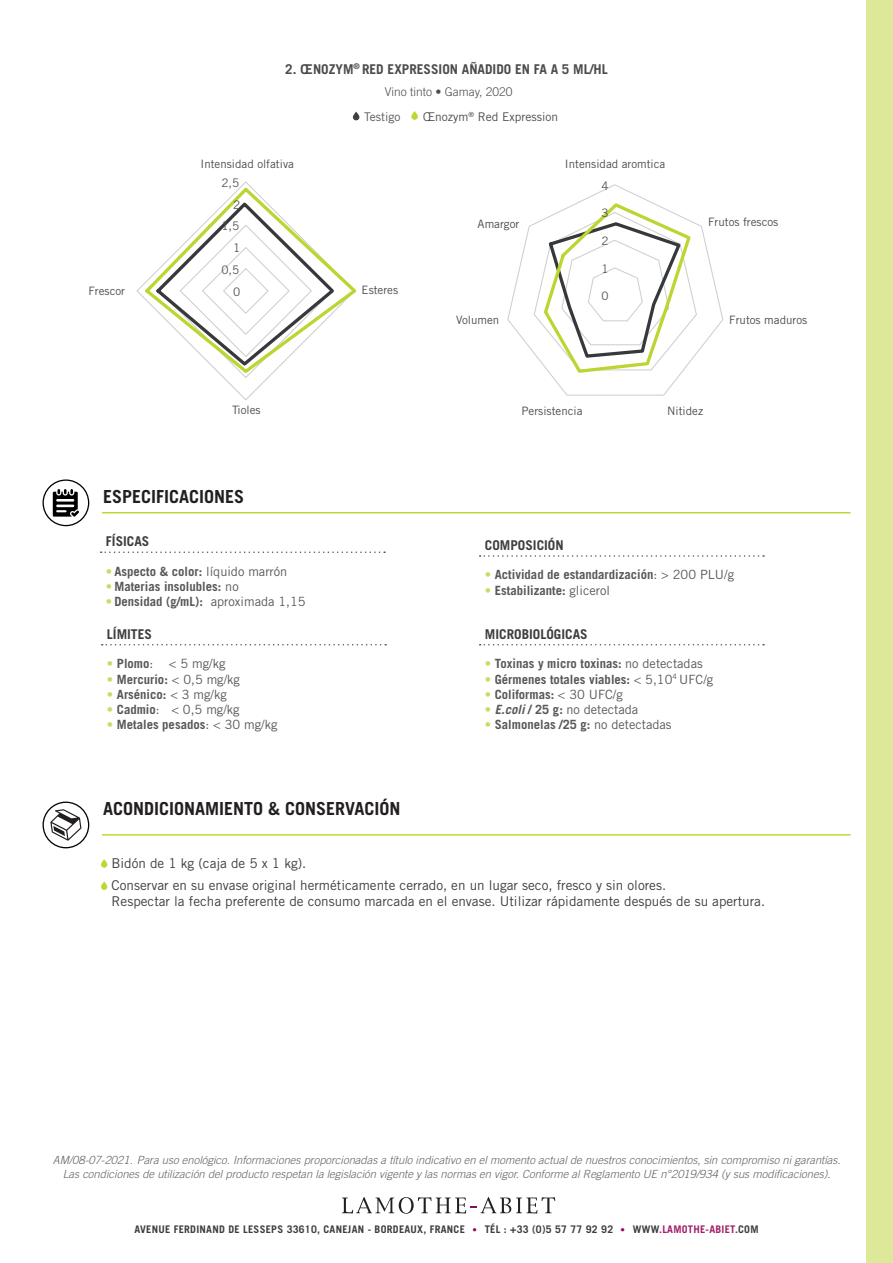
<style>
.page{position:relative;width:893px;height:1263px;background:#fff}
.page>*{position:absolute;margin:0;border:0;box-sizing:border-box;transform-origin:0 0}
.t1{font:700 18px "Trade Gothic LT Std";color:#231f20}
.t2{font:13.5px "Trade Gothic LT Std";color:#3e3e3f}
.t3{font:700 13.5px "Trade Gothic LT Std";color:#3e3e3f}
.t4{font:700 13.5px "Trade Gothic LT Std";color:#4b4c4d}
.t5{font:700 12.75px "Trade Gothic LT Std";color:#57585a}
.t6{font:12.75px "Trade Gothic LT Std";color:#57585a}
.t7{font:300 12px "Trade Gothic LT Std";color:#4b4c4d}
.t8{font:12px "Trade Gothic LT Std";color:#4b4c4d}
.t9{font:12px "Trade Gothic LT Std";color:#57585a}
.t10{font:11.85px "Trade Gothic LT Std";color:#515455}
.t11{font:11.7px "Trade Gothic LT Std";color:#515455}
.t12{font:11.55px "Trade Gothic LT Std";color:#4b4c4d}
.t13{font:italic 300 11.25px/13.5px "Trade Gothic LT Std";color:#636366;text-align:center}
.t14{font:700 10.5px "Trade Gothic LT Std";letter-spacing:.025em;color:#3e3e3f}
.s1{color:#cbdc61}
.s2{font-weight:400}
.s3{font-weight:700;color:#cbdc61}
.s4{font-weight:700}
.s5{font-weight:700;font-style:italic}
.s6{font-family:"Trade Gothic LT Std Cn 18";font-weight:400;font-size:9px;color:#97015e}
.s7{color:#a02169}
</style>
<div class="page">
<svg style="left:43px;top:479px;width:46px;height:47px"></svg>
<hr style="left:102px;top:512px;width:748px;height:1px;background:#c1d635">
<svg style="left:101px;top:551px;width:284px;height:2px"></svg>
<svg style="left:102px;top:644px;width:284px;height:1px"></svg>
<svg style="left:480px;top:644px;width:284px;height:1px"></svg>
<svg style="left:480px;top:555px;width:284px;height:2px"></svg>
<div style="left:866px;top:0;width:27px;height:1263px;background:#dee899"></div>
<svg style="left:101px;top:859px;width:6px;height:9px"></svg>
<svg style="left:101px;top:881px;width:6px;height:9px"></svg>
<svg style="left:43px;top:801px;width:46px;height:47px"></svg>
<hr style="left:102px;top:834px;width:748px;height:2px;background:#c1d635">
<svg style="left:342px;top:1197px;width:213px;height:17px"></svg>
<svg style="left:411px;top:111px;width:7px;height:9px"></svg>
<div style="left:353px;top:112px;width:6px;height:8px;background:#3f3f3f;border-radius:3px"></div>
<svg style="left:142px;top:185px;width:215px;height:191px"></svg>
<svg style="left:507px;top:184px;width:217px;height:212px"></svg>
<svg style="left:542px;top:201px;width:151px;height:174px"></svg>
<p class="t4" style="left:285px;top:60px;width:324px">2. ŒNOZYM<sup>®</sup> RED EXPRESSION AÑADIDO EN FA A 5 ML/HL</p>
<p class="t7" style="left:385px;top:84px;width:129px">Vino tinto • Gamay, 2020</p>
<p class="t9" style="left:364px;top:109px;width:38px">Testigo</p>
<p class="t8" style="left:423px;top:109px;width:136px">Œnozym<sup>®</sup> Red Expression</p>
<p class="t12" style="left:201px;top:157px;width:95px">Intensidad olfativa</p>
<p class="t12" style="left:565px;top:157px;width:102px">Intensidad aromtica</p>
<p class="t10" style="left:221px;top:175px;width:19px">2,5</p>
<p class="t10" style="left:233px;top:197px;width:9px">2</p>
<p class="t10" style="left:221px;top:219px;width:19px">1,5</p>
<p class="t10" style="left:233px;top:241px;width:9px">1</p>
<p class="t10" style="left:221px;top:262px;width:19px">0,5</p>
<p class="t12" style="left:89px;top:283px;width:38px">Frescor</p>
<p class="t10" style="left:233px;top:284px;width:9px">0</p>
<p class="t12" style="left:232px;top:403px;width:30px">Tioles</p>
<p class="t1" style="left:103px;top:485px;width:143px">ESPECIFICACIONES</p>
<p class="t3" style="left:106px;top:533px;width:45px">FÍSICAS</p>
<p class="t5" style="left:106px;top:563px;width:183px"><span class="s1">•</span> Aspecto &amp; color: <span class="s2">líquido marrón</span></p>
<p class="t5" style="left:106px;top:579px;width:134px"><span class="s1">•</span> Materias insolubles: <span class="s2">no</span></p>
<p class="t5" style="left:106px;top:594px;width:201px"><span class="s1">•</span> Densidad (g/mL): <span class="s2">aproximada 1,15</span></p>
<p class="t3" style="left:107px;top:626px;width:47px">LÍMITES</p>
<p class="t6" style="left:107px;top:656px;width:120px"><span class="s3">•</span> <span class="s4">Plomo</span>: &lt; 5 mg/kg</p>
<p class="t5" style="left:107px;top:671px;width:134px"><span class="s1">•</span> Mercurio: <span class="s2">&lt; 0,5 mg/kg</span></p>
<p class="t5" style="left:107px;top:686px;width:121px"><span class="s1">•</span> Arsénico: <span class="s2">&lt; 3 mg/kg</span></p>
<p class="t6" style="left:107px;top:702px;width:134px"><span class="s3">•</span> <span class="s4">Cadmio</span>: &lt; 0,5 mg/kg</p>
<p class="t5" style="left:107px;top:717px;width:172px"><span class="s1">•</span> Metales pesados<span class="s2">: &lt; 30 mg/kg</span></p>
<p class="t12" style="left:362px;top:283px;width:38px">Esteres</p>
<p class="t1" style="left:103px;top:797px;width:299px">ACONDICIONAMIENTO &amp; CONSERVACIÓN</p>
<p class="t12" style="left:478px;top:216px;width:43px">Amargor</p>
<p class="t12" style="left:456px;top:313px;width:45px">Volumen</p>
<p class="t11" style="left:601px;top:178px;width:9px">4</p>
<p class="t11" style="left:601px;top:206px;width:9px">3</p>
<p class="t11" style="left:601px;top:234px;width:9px">2</p>
<p class="t11" style="left:601px;top:261px;width:9px">1</p>
<p class="t11" style="left:601px;top:289px;width:9px">0</p>
<p class="t12" style="left:708px;top:215px;width:72px">Frutos frescos</p>
<p class="t12" style="left:729px;top:313px;width:79px">Frutos maduros</p>
<p class="t12" style="left:522px;top:404px;width:62px">Persistencia</p>
<p class="t12" style="left:667px;top:404px;width:37px">Nitidez</p>
<p class="t3" style="left:485px;top:537px;width:80px">COMPOSICIÓN</p>
<p class="t5" style="left:485px;top:567px;width:251px"><span class="s1">•</span> Actividad de estandardización<span class="s2">: &gt; 200 PLU/g</span></p>
<p class="t5" style="left:485px;top:582px;width:127px"><span class="s1">•</span> Estabilizante: <span class="s2">glicerol</span></p>
<p class="t3" style="left:485px;top:626px;width:104px">MICROBIOLÓGICAS</p>
<p class="t5" style="left:485px;top:656px;width:219px"><span class="s1">•</span> Toxinas y micro toxinas: <span class="s2">no detectadas</span></p>
<p class="t5" style="left:485px;top:671px;width:230px"><span class="s1">•</span> Gérmenes totales viables: <span class="s2">&lt; 5,10</span><sup>4</sup> <span class="s2">UFC/g</span></p>
<p class="t5" style="left:485px;top:686px;width:139px"><span class="s1">•</span> Coliformas: <span class="s2">&lt; 30 UFC/g</span></p>
<p class="t6" style="left:485px;top:702px;width:155px"><span class="s3">•</span> <span class="s5">E.coli</span> <span class="s4">/ 25 g:</span> no detectada</p>
<p class="t5" style="left:485px;top:717px;width:188px"><span class="s1">•</span> Salmonelas /25 g: <span class="s2">no detectadas</span></p>
<p class="t2" style="left:111px;top:855px;width:196px">Bidón de 1 kg (caja de 5 x 1 kg).</p>
<p class="t2" style="left:112px;top:877px;width:556px">Conservar en su envase original herméticamente cerrado, en un lugar seco, fresco y sin olores.</p>
<p class="t2" style="left:112px;top:893px;width:655px">Respectar la fecha preferente de consumo marcada en el envase. Utilizar rápidamente después de su apertura.</p>
<p class="t13" style="left:53px;top:1154px;width:789px">AM/08-07-2021. Para uso enológico. Informaciones proporcionadas a título indicativo en el momento actual de nuestros conocimientos, sin compromiso ni garantías.<br>Las condiciones de utilización del producto respetan la legislación vigente y las normas en vigor. Conforme al Reglamento UE n°2019/934 (y sus modificaciones).</p>
<p class="t14" style="left:134px;top:1223px;width:626px">AVENUE FERDINAND DE LESSEPS 33610, CANEJAN - BORDEAUX, FRANCE <span class="s6">•</span> TÉL : +33 (0)5 57 77 92 92 <span class="s6">•</span> WWW<span class="s7">.LAMOTHE-ABIET</span>.COM</p>
</div>
